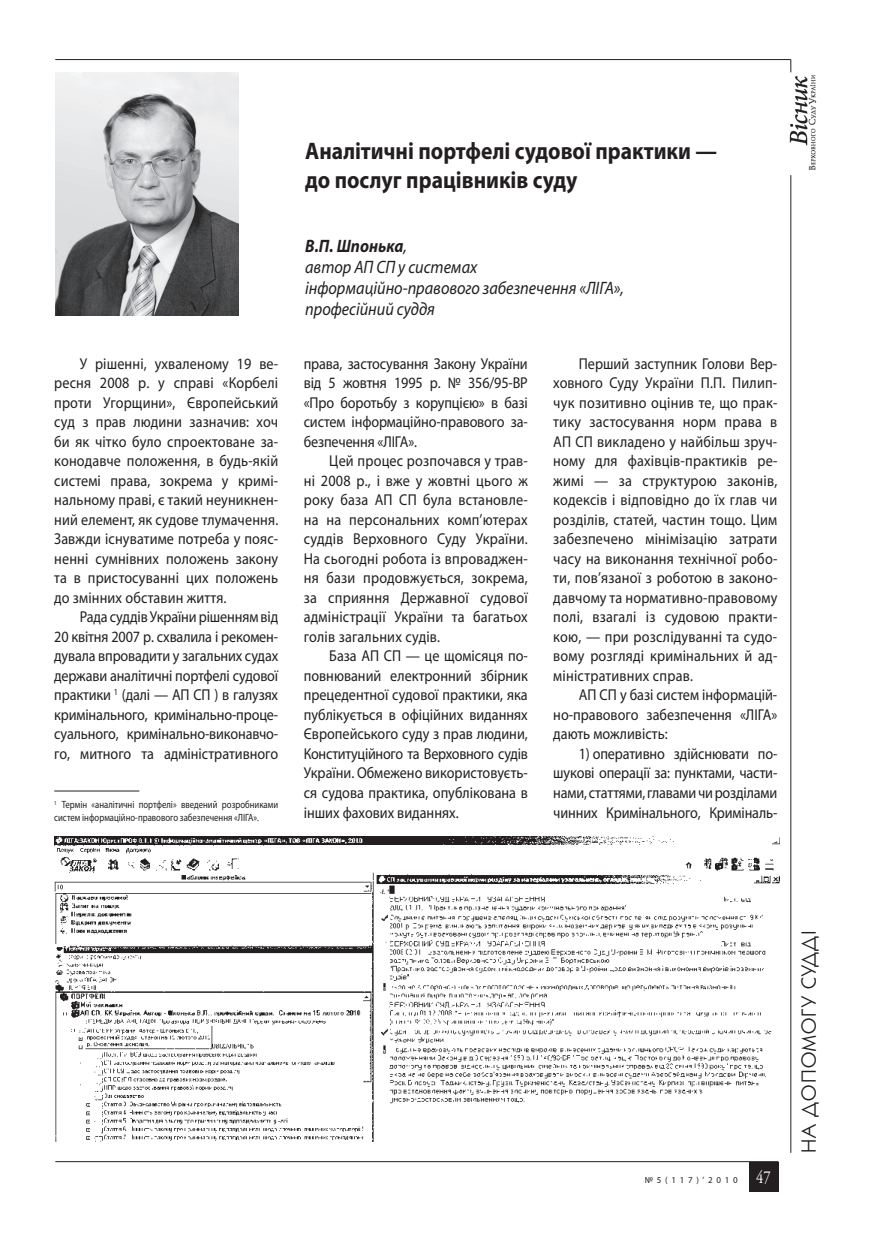
<style>
.page{position:relative;width:872px;height:1234px;background:#fff}
.page>*{position:absolute;margin:0;border:0;box-sizing:border-box;transform-origin:0 0}
.t1{font:700 24px/28.8px "Myriad Pro";color:#231f20;scale:.9 1}
.t2{font:20.7px "Kabel C";letter-spacing:.06em;color:#231f20}
.t3{font:italic 18px/21px "Myriad Pro";color:#231f20;scale:.9 1}
.t4{font:15.75px/19.5px "Myriad Pro";color:#231f20;text-align:justify;scale:.9 1}
.t5{font:10.5px/12.6px "Myriad Pro";color:#231f20;scale:.83 1}
.t6{font:9px "Myriad Pro";letter-spacing:.41em;color:#231f20}
.s1{font-weight:700}
.s2{font-family:"Adobe Garamond Pro";font-size:18.3px;color:#fff}
</style>
<div class="page">
<div style="left:748px;top:1161px;width:30px;height:30px;background:#231f20"></div>
<hr style="left:55px;top:1161px;width:723px;height:1px;background:#231f20">
<hr style="left:55px;top:59px;width:736px;height:1px;background:#231f20">
<hr style="left:790px;top:60px;width:1px;height:1092px;background:#231f20">
<svg style="left:789px;top:71px;width:28px;height:106px"></svg>
<img style="left:56px;top:73px;width:183px;height:174px">
<svg style="left:55px;top:247px;width:184px;height:69px;background:#656667"></svg>
<hr style="left:54px;top:790px;width:85px;height:1px;background:#231f20">
<img style="left:54px;top:836px;width:726px;height:304px">
<p class="t4" style="left:54px;top:353px;width:250px;text-indent:26px">У рішенні, ухваленому 19 ве&shy;ресня 2008 р. у справі «Корбелі проти Угорщини», Європейський суд з прав людини зазначив: хоч би як чітко було спроектоване за&shy;конодавче положення, в будь-якій системі права, зокрема у кримі&shy;нальному праві, є такий неуникнен&shy;ний елемент, як судове тлумачення.<br>Завжди існуватиме потреба у пояс&shy;ненні сумнівних положень закону та в пристосуванні цих положень до змінних обставин життя.</p>
<p class="t4" style="left:54px;top:607px;width:250px;text-indent:26px">Рада суддів України рішенням від 20 квітня 2007 р. схвалила і рекомен&shy;дувала впровадити у загальних судах держави аналітичні портфелі судової практики <sup>1</sup> (далі — АП СП ) в галузях кримінального, кримінально-проце&shy;суального, кримінально-виконавчо&shy;го, митного та адміністративного</p>
<p class="t5" style="left:54px;top:797px;width:271px"><sup>1</sup> Термін «аналітичні портфелі» введений розробниками систем інформаційно-правового забезпечення «ЛІГА».</p>
<h1 class="t1" style="left:305px;top:136px;width:459px">Аналітичні портфелі судової практики — до послуг працівників суду</h1>
<p class="t3" style="left:305px;top:235px;width:356px"><span class="s1">В.П. Шпонька</span>,<br>автор АП СП у системах інформаційно-правового забезпечення «ЛІГА», професійний суддя</p>
<p class="t4" style="left:304px;top:353px;width:250px">права, застосування Закону України вiд 5 жовтня 1995 р. № 356/95-ВР «Про боротьбу з корупцією» в базі систем інформаційно-правового за&shy;безпечення «ЛІГА».</p>
<p class="t4" style="left:304px;top:451px;width:250px;text-indent:26px">Цей процес розпочався у трав&shy;ні 2008 р., і вже у жовтні цього ж року база АП СП була встановле&shy;на на персональних комп’ютерах суддів Верховного Суду України.<br>На сьогодні робота із впроваджен&shy;ня бази продовжується, зокрема, за сприяння Державної судової адміністрації України та багатьох голів загальних судів.</p>
<p class="t4" style="left:304px;top:646px;width:250px;text-indent:26px">База АП СП — це щомісяця по&shy;повнюваний електронний збірник прецедентної судової практики, яка публікується в офіційних виданнях Європейського суду з прав людини, Конституційного та Верховного судів України. Обмежено використовуєть&shy;ся судова практика, опублікована в інших фахових виданнях.</p>
<p class="t4" style="left:553px;top:353px;width:250px;text-indent:26px">Перший заступник Голови Вер&shy;ховного Суду України П.П. Пилип&shy;чук позитивно оцінив те, що прак&shy;тику застосування норм права в АП СП викладено у найбільш зруч&shy;ному для фахівців-практиків ре&shy;жимі — за структурою законів, кодексів і відповідно до їх глав чи розділів, статей, частин тощо. Цим забезпечено мінімізацію затрати часу на виконання технічної робо&shy;ти, пов’язаної з роботою в законо&shy;давчому та нормативно-правовому полі, взагалі із судовою практи&shy;кою, — при розслідуванні та судо&shy;вому розгляді кримінальних й ад&shy;міністративних справ.</p>
<p class="t4" style="left:553px;top:685px;width:250px;text-indent:26px">АП СП у базі систем інформацій&shy;но-правового забезпечення «ЛІГА» дають можливість:</p>
<p class="t4" style="left:553px;top:743px;width:250px;text-indent:26px">1) оперативно здійснювати по&shy;шукові операції за: пунктами, части&shy;нами, статтями, главами чи розділами чинних Кримінального, Криміналь-</p>
<p class="t6" style="left:645px;top:1173px;width:127px">№5(117)’2010 <span class="s2">47</span></p>
<h2 class="t2" style="left:797px;top:1152px;width:224px;rotate:-90deg">НА ДОПОМОГУ СУДДІ</h2>
</div>
